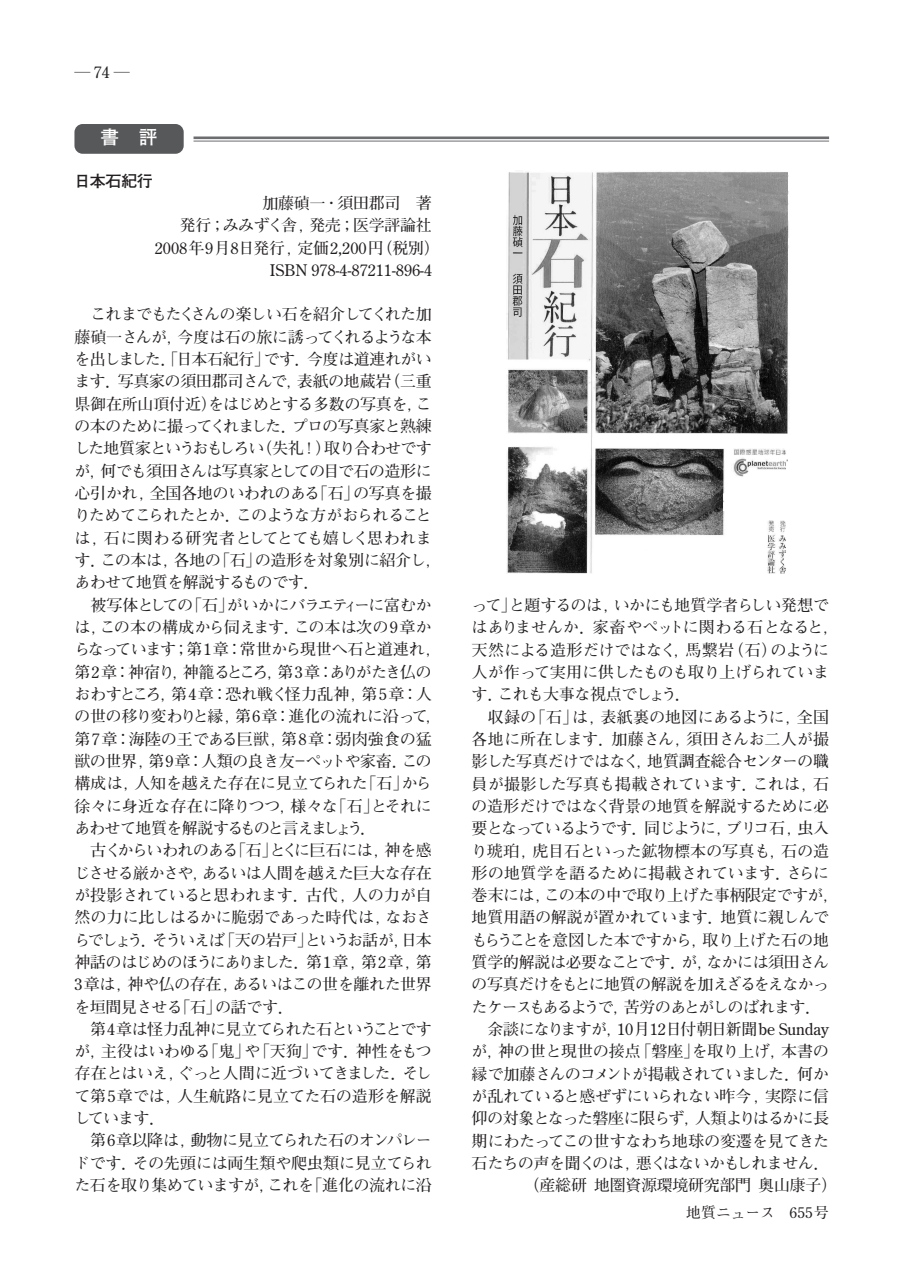
<style>
.page{position:relative;width:902px;height:1274px;background:#fff}
.page>*{position:absolute;margin:0;border:0;box-sizing:border-box;transform-origin:0 0}
.t1{font:700 18.55px "Futo Go B101";color:#fff}
.t2{font:700 15.92px/22.4px "Futo Min A101";letter-spacing:-.025em;color:#231f20}
.t3{font:700 15.92px "Futo Min A101";letter-spacing:.005em;color:#231f20}
.t4{font:700 15.92px "Futo Min A101";color:#231f20}
.t5{font:700 15.92px "Futo Min A101";letter-spacing:-.045em;color:#231f20}
.t6{font:700 15.92px "Futo Go B101";letter-spacing:-.02em;color:#231f20}
.t7{font:700 14.88px "Futo Min A101";color:#231f20}
</style>
<div class="page">
<div style="left:74px;top:124px;width:110px;height:30px;background:#57585a;border-radius:8px"></div>
<hr style="left:193px;top:136px;width:635px;height:3px;background:#6c6d70">
<hr style="left:193px;top:141px;width:635px;height:1px;background:#6c6d70">
<img style="left:506px;top:171px;width:283px;height:403px">
<p class="t2" style="left:74px;top:63px;width:57px">―74―</p>
<p class="t1" style="left:101px;top:130px;width:58px">書　評</p>
<p class="t6" style="left:74px;top:175px;width:80px">日本石紀行</p>
<p class="t2" style="left:262px;top:194px;width:171px">加藤碵一・須田郡司　著</p>
<p class="t2" style="left:180px;top:216px;width:253px">発行；みみずく舎，発売；医学評論社</p>
<p class="t3" style="left:155px;top:242px;width:286px">2008年9月8日発行，定価2,200円（税別）</p>
<p class="t3" style="left:270px;top:264px;width:164px">ISBN 978-4-87211-896-4</p>
<p class="t2" style="left:74px;top:306px;width:367px;text-indent:16px">これまでもたくさんの楽しい石を紹介してくれた加藤碵一さんが，今度は石の旅に誘ってくれるような本を出しました．「日本石紀行」です．今度は道連れがいます．写真家の須田郡司さんで，表紙の地蔵岩（三重県御在所山頂付近）をはじめとする多数の写真を，この本のために撮ってくれました．プロの写真家と熟練した地質家というおもしろい（失礼！）取り合わせですが，何でも須田さんは写真家としての目で石の造形に心引かれ，全国各地のいわれのある「石」の写真を撮りためてこられたとか．このような方がおられることは，石に関わる研究者としてとても嬉しく思われます．この本は，各地の「石」の造形を対象別に紹介し，あわせて地質を解説するものです．</p>
<p class="t2" style="left:74px;top:596px;width:367px;text-indent:16px">被写体としての「石」がいかにバラエティーに富むかは，この本の構成から伺えます．この本は次の9章からなっています；第1章：常世から現世へ石と道連れ，第2章：神宿り，神籠るところ，第3章：ありがたき仏のおわすところ，第4章：恐れ戦く怪力乱神，第5章：人の世の移り変わりと縁，第6章：進化の流れに沿って，第7章：海陸の王である巨獣，第8章：弱肉強食の猛獣の世界，第9章：人類の良き友－ペットや家畜．この構成は，人知を越えた存在に見立てられた「石」から徐々に身近な存在に降りつつ，様々な「石」とそれにあわせて地質を解説するものと言えましょう．</p>
<p class="t2" style="left:74px;top:841px;width:359px;text-align:justify;text-indent:16px">古くからいわれのある「石」とくに巨石には，神を感じさせる厳かさや，あるいは人間を越えた巨大な存在が投影されていると思われます．古代，人の力が自然の力に比しはるかに脆弱であった時代は，なおさらでしょう．そういえば「天の岩戸」というお話が，日本神話のはじめのほうにありました．第1章，第2章，第3章は，神や仏の存在，あるいはこの世を離れた世界を垣間見させる「石」の話です．</p>
<p class="t2" style="left:74px;top:1020px;width:359px;text-align:justify;text-indent:16px">第4章は怪力乱神に見立てられた石ということですが，主役はいわゆる「鬼」や「天狗」です．神性をもつ存在とはいえ，ぐっと人間に近づいてきました．そして第5章では，人生航路に見立てた石の造形を解説しています．</p>
<p class="t2" style="left:74px;top:1132px;width:359px;text-align:justify;text-indent:16px">第6章以降は，動物に見立てられた石のオンパレードです．その先頭には両生類や爬虫類に見立てられた石を取り集めていますが，これを「進化の流れに沿</p>
<p class="t2" style="left:471px;top:596px;width:367px">って」と題するのは，いかにも地質学者らしい発想ではありませんか．家畜やペットに関わる石となると，天然による造形だけではなく，馬繋岩（石）のように人が作って実用に供したものも取り上げられています．これも大事な視点でしょう．</p>
<p class="t2" style="left:471px;top:708px;width:367px;text-indent:16px">収録の「石」は，表紙裏の地図にあるように，全国各地に所在します．加藤さん，須田さんお二人が撮影した写真だけではなく，地質調査総合センターの職員が撮影した写真も掲載されています．これは，石の造形だけではなく背景の地質を解説するために必要となっているようです．同じように，ブリコ石，虫入り琥珀，虎目石といった鉱物標本の写真も，石の造形の地質学を語るために掲載されています．さらに巻末には，この本の中で取り上げた事柄限定ですが，地質用語の解説が置かれています．地質に親しんでもらうことを意図した本ですから，取り上げた石の地質学的解説は必要なことです．が，なかには須田さんの写真だけをもとに地質の解説を加えざるをえなかったケースもあるようで，苦労のあとがしのばれます．</p>
<p class="t2" style="left:487px;top:1020px;width:343px">余談になりますが，10月12日付朝日新聞be Sunday</p>
<p class="t4" style="left:471px;top:1046px;width:359px">が，神の世と現世の接点「磐座」を取り上げ，本書の</p>
<p class="t2" style="left:471px;top:1065px;width:359px">縁で加藤さんのコメントが掲載されていました．何か</p>
<p class="t2" style="left:471px;top:1087px;width:359px">が乱れていると感ぜずにいられない昨今，実際に信</p>
<p class="t5" style="left:471px;top:1113px;width:359px">仰の対象となった磐座に限らず，人類よりはるかに長</p>
<p class="t2" style="left:471px;top:1132px;width:359px">期にわたってこの世すなわち地球の変遷を見てきた</p>
<p class="t2" style="left:471px;top:1154px;width:359px">石たちの声を聞くのは，悪くはないかもしれません．</p>
<p class="t2" style="left:524px;top:1176px;width:314px">（産総研地圏資源環境研究部門奥山康子）</p>
<p class="t7" style="left:686px;top:1207px;width:144px">地質ニュース 655号</p>
</div>
